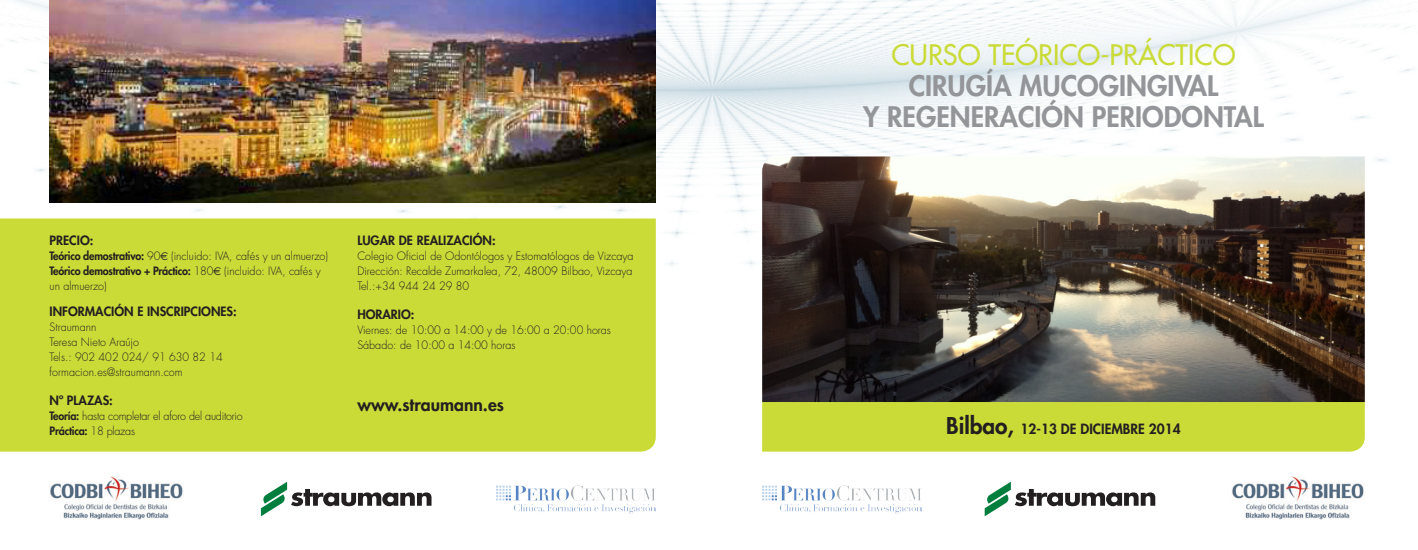
<style>
.page{position:relative;width:1418px;height:550px;background:#fff}
.page>*{position:absolute;margin:0;border:0;box-sizing:border-box;transform-origin:0 0}
.Titular_STRAUMANN{font:800 27.5px/31.2px "Futura";color:#939598;text-align:center}
.Contra_1{font:800 17.5px "Futura";color:#231f20}
.Titular_GRIS{font:800 13.75px "Futura";color:#231f20}
.Contra_1-2{font:800 12.5px "Futura";color:#231f20}
.Texto_comun{font:300 11.25px/15px "Futura";color:#231f20;scale:.96 1}
.Texto_comun-2{font:300 11.25px "Futura";letter-spacing:-.02em;color:#231f20;scale:.96 1}
.Texto_comun-3{font:800 11.25px "Futura";letter-spacing:-.02em;color:#231f20;scale:.96 1}
.s1{font-weight:800}
.s2{font-family:"Euro Sans";font-weight:400}
.s3{font-weight:300}
.s4{font-weight:400;color:#cadb37}
.s5{font-size:22.5px}
</style>
<div class="page">
<img style="left:8px;top:0;width:1406px;height:317px">
<div style="left:762px;top:401px;width:602px;height:50px;background:#cadb37"></div>
<img style="left:762px;top:156px;width:602px;height:245px">
<div style="left:0;top:218px;width:656px;height:233px;background:#cadb37"></div>
<img style="left:50px;top:0;width:606px;height:202px">
<svg style="left:984px;top:481px;width:171px;height:35px"></svg>
<svg style="left:261px;top:482px;width:170px;height:34px"></svg>
<img style="left:1232px;top:476px;width:132px;height:43px">
<img style="left:50px;top:476px;width:133px;height:43px">
<img style="left:762px;top:485px;width:159px;height:28px">
<img style="left:496px;top:485px;width:160px;height:28px">
<p class="Contra_1-2" style="left:50px;top:232px;width:45px">PRECIO:</p>
<p class="Texto_comun" style="left:50px;top:248px;width:291px"><span class="s1">Teórico demostrativo:</span> 90<span class="s2">€</span> (incluido: IVA, cafés y un almuerzo)</p>
<p class="Texto_comun" style="left:50px;top:263px;width:284px"><span class="s1">Teórico demostrativo + Práctico:</span> 180<span class="s2">€</span> (incluido: IVA, cafés y un almuerzo)</p>
<p class="Contra_1-2" style="left:50px;top:303px;width:189px">INFORMACIÓN E INSCRIPCIONES:</p>
<p class="Texto_comun" style="left:50px;top:319px;width:182px">Straumann<br>Teresa Nieto Araújo<br>Tels.: 902 402 024/ 91 630 82 14 formacion.es@straumann.com</p>
<p class="Contra_1-2" style="left:50px;top:392px;width:65px">Nº PLAZAS:</p>
<p class="Texto_comun-2" style="left:50px;top:409px;width:203px"><span class="s1">Teoría:</span> hasta completar el aforo del auditorio</p>
<p class="Texto_comun-3" style="left:50px;top:423px;width:91px">Práctica: <span class="s3">18 plazas</span></p>
<p class="Contra_1-2" style="left:357px;top:232px;width:140px">LUGAR DE REALIZACIÓN:</p>
<p class="Texto_comun" style="left:357px;top:248px;width:289px;text-align:justify">Colegio Oficial de Odontólogos y Estomatólogos de Vizcaya Dirección: Recalde Zumarkalea, 72, 48009 Bilbao, Vizcaya Tel.:+34 944 24 29 80</p>
<p class="Contra_1-2" style="left:357px;top:306px;width:59px">HORARIO:</p>
<p class="Texto_comun" style="left:357px;top:323px;width:266px">Viernes: de 10:00 a 14:00 y de 16:00 a 20:00 horas<br>Sábado: de 10:00 a 14:00 horas</p>
<p class="Contra_1" style="left:357px;top:393px;width:148px">www.straumann.es</p>
<p class="Titular_STRAUMANN" style="left:863px;top:39px;width:402px"><span class="s4">CURSO TEÓRICO-PRÁCTICO<br></span>CIRUGÍA MUCOGINGIVAL<br>Y REGENERACIÓN PERIODONTAL</p>
<p class="Titular_GRIS" style="left:946px;top:419px;width:236px"><span class="s5">Bilbao,</span> 12-13 DE DICIEMBRE 2014</p>
</div>
